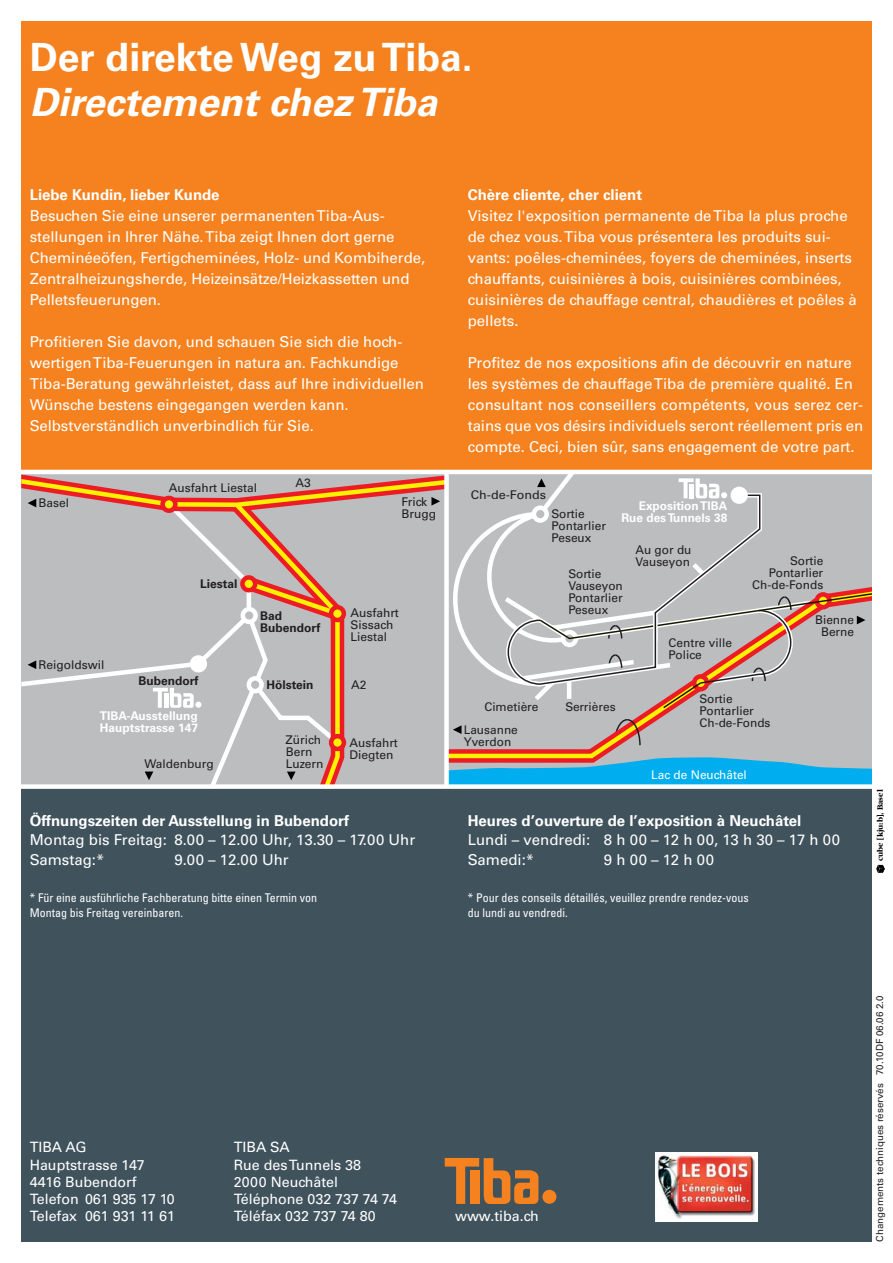
<style>
.page{position:relative;width:893px;height:1263px;background:#fff}
.page>*{position:absolute;margin:0;border:0;box-sizing:border-box;transform-origin:0 0}
.t1{font:700 39px "Univers";color:#fff}
.t2{font:italic 700 39px "Univers";color:#fff}
.t3{font:15px/21px "Univers";letter-spacing:-.005em;color:#fff}
.t4{font:700 15px "Univers";color:#fff}
.t5{font:14.25px/17.2px "Univers";color:#fff}
.t6{font:12px/12px "Univers";color:#231f20}
.t7{font:condensed 12px/15px "Univers";color:#fff}
.t8{font:700 12px/12px "Univers";color:#fff;text-align:right}
.t9{font:700 12px/12px "Univers";color:#231f20}
.t10{font:12px "Univers";color:#fff}
.t11{font:12px "Univers";color:#231f20;scale:1.05 1}
.t12{font:9.75px "Univers";color:#231f20}
.t13{font:700 8.4px "Garamond";color:#000}
</style>
<div class="page">
<div style="left:21px;top:787px;width:851px;height:455px;background:#40535d"></div>
<div style="left:21px;top:21px;width:851px;height:766px;background:#f5821f"></div>
<svg style="left:21px;top:474px;width:851px;height:310px;background:#bab7b7"></svg>
<svg style="left:331px;top:607px;width:13px;height:13px"></svg>
<div style="left:329px;top:605px;width:17px;height:17px;border:4px solid #ed1c24;border-radius:50%"></div>
<svg style="left:331px;top:736px;width:13px;height:13px"></svg>
<div style="left:329px;top:734px;width:17px;height:17px;border:4px solid #ed1c24;border-radius:50%"></div>
<div style="left:0;top:784px;width:893px;height:5px;background:#fff"></div>
<hr style="left:0;top:470px;width:893px;height:4px;background:#fff">
<div style="left:444px;top:472px;width:5px;height:315px;background:#fff"></div>
<svg style="left:876px;top:865px;width:9px;height:8px"></svg>
<svg style="left:445px;top:1158px;width:94px;height:46px"></svg>
<div style="left:542px;top:1190px;width:14px;height:14px;background:#f5821f;border-radius:50%"></div>
<img style="left:655px;top:1152px;width:102px;height:69px">
<h1 class="t1" style="left:30px;top:43px;width:444px">Der direkte Weg zu Tiba.</h1>
<h1 class="t2" style="left:30px;top:88px;width:417px">Directement chez Tiba</h1>
<p class="t4" style="left:30px;top:189px;width:191px">Liebe Kundin, lieber Kunde</p>
<p class="t3" style="left:30px;top:207px;width:397px">Besuchen Sie eine unserer permanenten Tiba-Aus&shy;stellungen in Ihrer Nähe. Tiba zeigt Ihnen dort gerne Cheminéeöfen, Fertigcheminées, Holz- und Kombiherde, Zentralheizungsherde, Heizeinsätze/Heizkassetten und Pelletsfeuerungen.</p>
<p class="t3" style="left:30px;top:333px;width:396px">Profitieren Sie davon, und schauen Sie sich die hoch&shy;wertigen Tiba-Feuerungen in natura an. Fachkundige Tiba-Beratung gewährleistet, dass auf Ihre individuellen Wünsche bestens eingegangen werden kann.<br>Selbstverständlich unverbindlich für Sie.</p>
<p class="t6" style="left:38px;top:498px;width:32px">Basel</p>
<p class="t6" style="left:39px;top:660px;width:67px">Reigoldswil</p>
<p class="t6" style="left:169px;top:483px;width:90px">Ausfahrt Liestal</p>
<p class="t9" style="left:200px;top:579px;width:39px">Liestal</p>
<p class="t6" style="left:295px;top:478px;width:17px">A3</p>
<p class="t6" style="left:401px;top:496px;width:36px">Frick<br>Brugg</p>
<p class="t9" style="left:139px;top:675px;width:61px">Bubendorf</p>
<p class="t9" style="left:260px;top:611px;width:61px">Bad<br>Bubendorf</p>
<p class="t6" style="left:351px;top:608px;width:50px">Ausfahrt<br>Sissach<br>Liestal</p>
<p class="t9" style="left:266px;top:680px;width:49px">Hölstein</p>
<p class="t6" style="left:351px;top:680px;width:17px">A2</p>
<p class="t8" style="left:100px;top:711px;width:100px;text-align:left">TIBA-Ausstellung<br>Hauptstrasse 147</p>
<p class="t6" style="left:145px;top:759px;width:71px">Waldenburg</p>
<p class="t6" style="left:286px;top:735px;width:39px">Zürich<br>Bern<br>Luzern</p>
<p class="t6" style="left:349px;top:737px;width:50px">Ausfahrt<br>Diegten</p>
<p class="t4" style="left:30px;top:815px;width:321px">Öffnungszeiten der Ausstellung in Bubendorf</p>
<p class="t3" style="left:30px;top:831px;width:387px;line-height:19.5px">Montag bis Freitag: 8.00 – 12.00 Uhr, 13.30 – 17.00 Uhr<br>Samstag:*</p>
<p class="t3" style="left:174px;top:850px;width:116px">9.00 – 12.00 Uhr</p>
<p class="t7" style="left:30px;top:891px;width:289px">* Für eine ausführliche Fachberatung bitte einen Termin von<br>Montag bis Freitag vereinbaren.</p>
<p class="t4" style="left:468px;top:189px;width:176px">Chère cliente, cher client</p>
<p class="t3" style="left:468px;top:207px;width:390px">Visitez l'exposition permanente de Tiba la plus proche de chez vous. Tiba vous présentera les produits sui&shy;vants: poêles-cheminées, foyers de cheminées, inserts chauffants, cuisinières à bois, cuisinières combinées, cuisinières de chauffage central, chaudières et poêles à pellets.</p>
<p class="t3" style="left:468px;top:354px;width:397px">Profitez de nos expositions afin de découvrir en nature les systèmes de chauffage Tiba de première qualité. En consultant nos conseillers compétents, vous serez cer&shy;tains que vos désirs individuels seront réellement pris en compte. Ceci, bien sûr, sans engagement de votre part.</p>
<p class="t11" style="left:471px;top:490px;width:73px">Ch-de-Fonds</p>
<p class="t6" style="left:484px;top:702px;width:56px">Cimetière</p>
<p class="t6" style="left:464px;top:725px;width:56px">Lausanne<br>Yverdon</p>
<p class="t6" style="left:552px;top:509px;width:56px">Sortie<br>Pontarlier<br>Peseux</p>
<p class="t8" style="left:621px;top:501px;width:107px">Exposition TIBA<br>Rue des Tunnels 38</p>
<p class="t6" style="left:568px;top:569px;width:56px">Sortie<br>Vauseyon<br>Pontarlier<br>Peseux</p>
<p class="t6" style="left:635px;top:545px;width:58px">Au gor du<br>Vauseyon</p>
<p class="t6" style="left:669px;top:638px;width:65px">Centre ville<br>Police</p>
<p class="t6" style="left:752px;top:556px;width:72px;text-align:right">Sortie<br>Pontarlier<br>Ch-de-Fonds</p>
<p class="t6" style="left:815px;top:615px;width:40px;text-align:center">Bienne<br>Berne</p>
<p class="t6" style="left:565px;top:702px;width:52px">Serrières</p>
<p class="t6" style="left:699px;top:694px;width:72px">Sortie<br>Pontarlier<br>Ch-de-Fonds</p>
<p class="t10" style="left:651px;top:770px;width:97px">Lac de Neuchâtel</p>
<p class="t4" style="left:468px;top:815px;width:335px">Heures d’ouverture de l’exposition à Neuchâtel</p>
<p class="t3" style="left:468px;top:831px;width:374px;line-height:19.5px">Lundi – vendredi: 8 h 00 – 12 h 00, 13 h 30 – 17 h 00<br>Samedi:*</p>
<p class="t3" style="left:604px;top:850px;width:112px">9 h 00 – 12 h 00</p>
<p class="t7" style="left:468px;top:891px;width:283px">* Pour des conseils détaillés, veuillez prendre rendez-vous du lundi au vendredi.</p>
<p class="t13" style="left:877px;top:861px;width:73px;rotate:-90deg">cube [kju:b], Basel</p>
<p class="t5" style="left:30px;top:1140px;width:147px">TIBA AG<br>Hauptstrasse 147<br>4416 Bubendorf<br>Telefon 061 935 17 10<br>Telefax 061 931 11 61</p>
<p class="t5" style="left:234px;top:1140px;width:165px">TIBA SA<br>Rue des Tunnels 38<br>2000 Neuchâtel<br>Téléphone 032 737 74 74<br>Téléfax 032 737 74 80</p>
<p class="t5" style="left:455px;top:1209px;width:85px">www.tiba.ch</p>
<p class="t12" style="left:876px;top:1242px;width:248px;rotate:-90deg">Changements techniques réservés 70.10DF 06.06 2.0</p>
</div>
